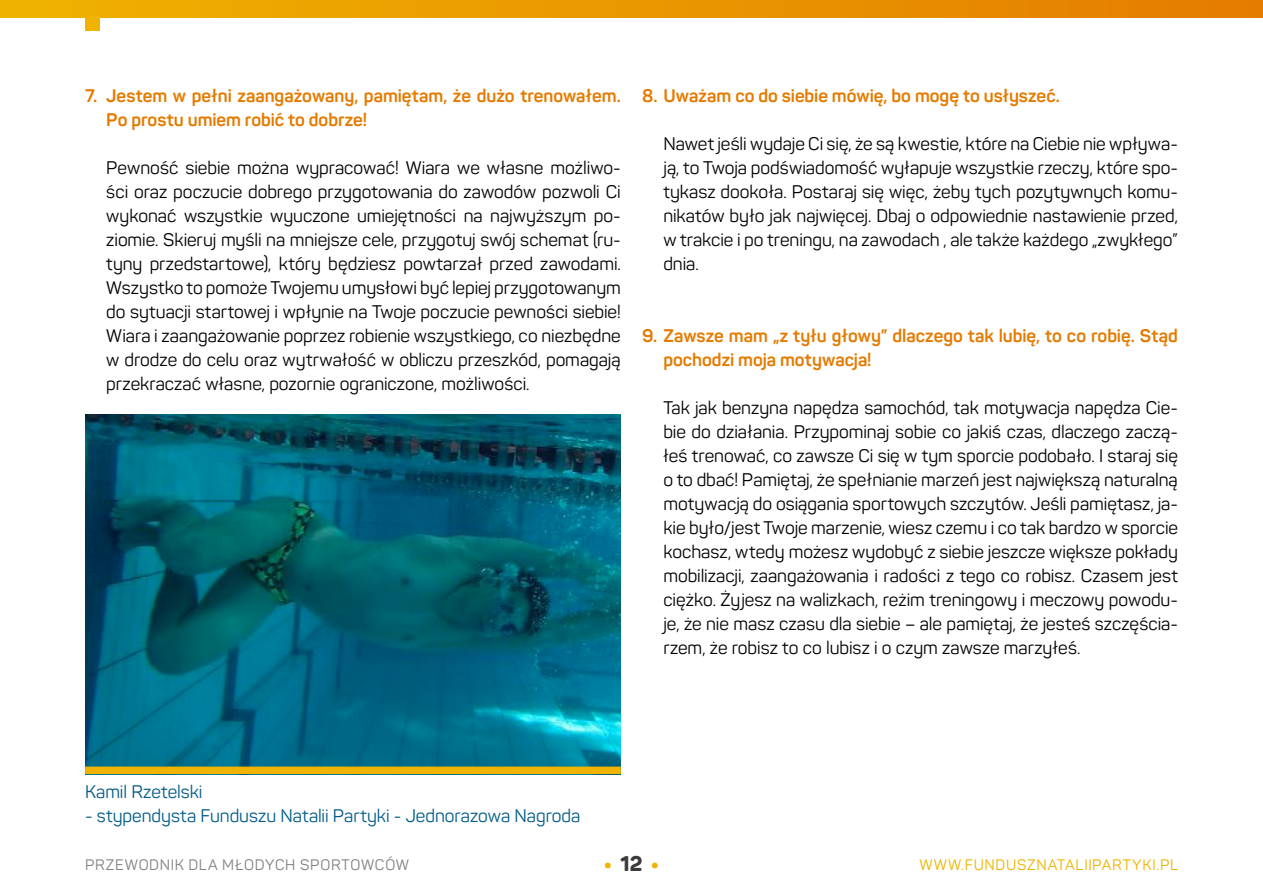
<style>
.page{position:relative;width:1263px;height:893px;background:#fff}
.page>*{position:absolute;margin:0;border:0;box-sizing:border-box;transform-origin:0 0}
.t1{font:800 21px "Panton";color:#efb300}
.t2{font:18px/24px "Panton";color:#000;text-align:justify}
.t3{font:700 18px/24px "Panton";color:#e47b00}
.t4{font:18px "Panton";color:#005b88}
.t5{font:15px "Panton";letter-spacing:.045em;color:#818181}
.t6{font:15px "Panton";letter-spacing:.05em;color:#efb300}
.s1{color:#3b3b3b}
</style>
<div class="page">
<div style="left:0;top:0;width:1263px;height:17px;background:linear-gradient(to right,#efb300,#e47c00)"></div>
<div style="left:85px;top:16px;width:15px;height:15px;background:#efb300"></div>
<img style="left:85px;top:414px;width:536px;height:353px">
<div style="left:85px;top:767px;width:536px;height:7px;background:#efb300"></div>
<p class="t3" style="left:106px;top:84px;width:516px;text-indent:-21px">7. Jestem w pełni zaangażowany, pamiętam, że dużo trenowałem.<br>Po prostu umiem robić to dobrze!</p>
<p class="t2" style="left:106px;top:156px;width:516px">Pewność siebie można wypracować! Wiara we własne możliwo&shy;ści oraz poczucie dobrego przygotowania do zawodów pozwoli Ci wykonać wszystkie wyuczone umiejętności na najwyższym po&shy;ziomie. Skieruj myśli na mniejsze cele, przygotuj swój schemat (ru&shy;tyny przedstartowe), który będziesz powtarzał przed zawodami.<br>Wszystko to pomoże Twojemu umysłowi być lepiej przygotowanym do sytuacji startowej i wpłynie na Twoje poczucie pewności siebie!<br>Wiara i zaangażowanie poprzez robienie wszystkiego, co niezbędne w drodze do celu oraz wytrwałość w obliczu przeszkód, pomagają przekraczać własne, pozornie ograniczone, możliwości.</p>
<p class="t3" style="left:642px;top:84px;width:419px">8. Uważam co do siebie mówię, bo mogę to usłyszeć.</p>
<p class="t2" style="left:663px;top:132px;width:516px">Nawet jeśli wydaje Ci się, że są kwestie, które na Ciebie nie wpływa&shy;ją, to Twoja podświadomość wyłapuje wszystkie rzeczy, które spo&shy;tykasz dookoła. Postaraj się więc, żeby tych pozytywnych komu&shy;nikatów było jak najwięcej. Dbaj o odpowiednie nastawienie przed, w trakcie i po treningu, na zawodach , ale także każdego „zwykłego” dnia.</p>
<p class="t3" style="left:663px;top:324px;width:516px;text-indent:-21px">9. Zawsze mam „z tyłu głowy” dlaczego tak lubię, to co robię. Stąd pochodzi moja motywacja!</p>
<p class="t2" style="left:663px;top:396px;width:516px">Tak jak benzyna napędza samochód, tak motywacja napędza Cie&shy;bie do działania. Przypominaj sobie co jakiś czas, dlaczego zaczą&shy;łeś trenować, co zawsze Ci się w tym sporcie podobało. I staraj się o to dbać! Pamiętaj, że spełnianie marzeń jest największą naturalną motywacją do osiągania sportowych szczytów. Jeśli pamiętasz, ja&shy;kie było/jest Twoje marzenie, wiesz czemu i co tak bardzo w sporcie kochasz, wtedy możesz wydobyć z siebie jeszcze większe pokłady mobilizacji, zaangażowania i radości z tego co robisz. Czasem jest ciężko. Żyjesz na walizkach, reżim treningowy i meczowy powodu&shy;je, że nie masz czasu dla siebie – ale pamiętaj, że jesteś szczęścia&shy;rzem, że robisz to co lubisz i o czym zawsze marzyłeś.</p>
<p class="t4" style="left:85px;top:781px;width:119px">Kamil Rzetelski</p>
<p class="t4" style="left:85px;top:805px;width:497px">- stypendysta Funduszu Natalii Partyki - Jednorazowa Nagroda</p>
<p class="t5" style="left:85px;top:855px;width:326px">PRZEWODNIK DLA MŁODYCH SPORTOWCÓW</p>
<p class="t1" style="left:604px;top:851px;width:57px">• <span class="s1">12</span> •</p>
<p class="t6" style="left:919px;top:855px;width:260px">WWW.FUNDUSZNATALIIPARTYKI.PL</p>
</div>
